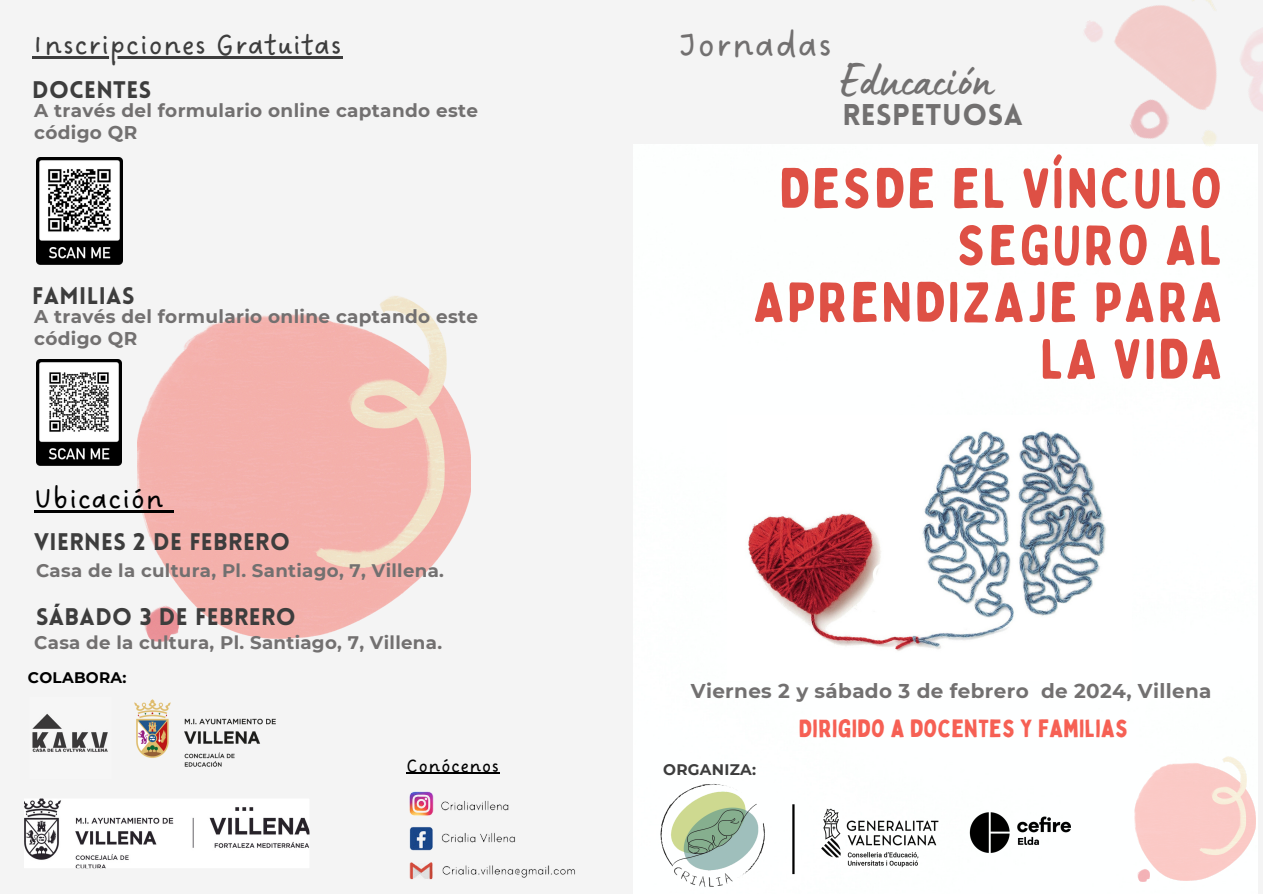
<style>
.page{position:relative;width:1263px;height:894px;background:#fff}
.page>*{position:absolute;margin:0;border:0;box-sizing:border-box;transform-origin:0 0}
.t1{font:56.4px/56.8px "Bobby Jones Soft";letter-spacing:.045em;color:#de5045;text-align:right}
.t2{font:48.15px "Lumios Marker";letter-spacing:.02em;color:#727070}
.t3{font:37.8px "DO Sans Regular";letter-spacing:.02em;color:#727070}
.t4{font:30.45px "DO Sans Regular";letter-spacing:.02em;color:#3d3d3d}
.t5{font:30.45px "DO Sans Regular";letter-spacing:.02em;color:#000}
.t6{font:900 29.25px "Lovelo";letter-spacing:.02em;color:#727070}
.t7{font:24.45px "Bobby Jones";letter-spacing:.02em;color:#f66054}
.t8{font:900 23.55px "Lovelo";letter-spacing:.02em;color:#3d3d3d}
.t9{font:900 23.4px "Lovelo";letter-spacing:.02em;color:#3d3d3d}
.t10{font:20.4px "DO Sans Regular";letter-spacing:.02em;color:#000}
.t11{font:700 19.95px "Montserrat";letter-spacing:.02em;color:#727070}
.t12{font:700 18.45px/21.9px "Montserrat";letter-spacing:.02em;color:#727070}
.t13{font:700 18.15px "Montserrat";letter-spacing:.02em;color:#727070}
.t14{font:700 15.3px "Montserrat";letter-spacing:.02em;color:#3d3d3d}
.t15{font:700 15.3px "Montserrat";letter-spacing:.02em;color:#000}
</style>
<div class="page">
<div style="left:0;top:0;width:1263px;height:893px;background:#f4f4f4"></div>
<div style="left:633px;top:144px;width:625px;height:749px;background:#feffff"></div>
<img style="left:1078px;top:0;width:185px;height:176px">
<img style="left:633px;top:775px;width:162px;height:118px">
<img style="left:1135px;top:756px;width:120px;height:125px">
<img style="left:727px;top:416px;width:404px;height:264px">
<img style="left:137px;top:296px;width:333px;height:345px">
<svg style="left:24px;top:798px;width:286px;height:71px"></svg>
<svg style="left:32px;top:714px;width:76px;height:38px"></svg>
<img style="left:409px;top:791px;width:166px;height:89px">
<hr style="left:792px;top:804px;width:3px;height:69px;background:#000">
<img style="left:793px;top:799px;width:277px;height:70px">
<img style="left:36px;top:360px;width:86px;height:105px">
<img style="left:36px;top:158px;width:87px;height:106px">
<img style="left:134px;top:699px;width:142px;height:68px">
<hr style="left:32px;top:56px;width:310px;height:2px;background:#3d3d3d">
<hr style="left:34px;top:510px;width:130px;height:2px;background:#000">
<svg style="left:164px;top:510px;width:10px;height:2px"></svg>
<hr style="left:406px;top:772px;width:93px;height:1px;background:#000">
<p class="t4" style="left:32px;top:27px;width:311px">Inscripciones Gratuitas</p>
<p class="t9" style="left:32px;top:80px;width:120px">DOCENTES</p>
<p class="t12" style="left:34px;top:99px;width:445px">A través del formulario online captando este código QR</p>
<p class="t9" style="left:32px;top:286px;width:104px">FAMILIAS</p>
<p class="t12" style="left:34px;top:306px;width:445px">A través del formulario online captando este código QR</p>
<p class="t5" style="left:34px;top:481px;width:131px">Ubicación</p>
<p class="t8" style="left:34px;top:531px;width:257px">VIERNES 2 DE FEBRERO</p>
<p class="t13" style="left:36px;top:559px;width:409px">Casa de la cultura, Pl. Santiago, 7, Villena.</p>
<p class="t8" style="left:36px;top:607px;width:261px">SÁBADO 3 DE FEBRERO</p>
<p class="t13" style="left:34px;top:631px;width:409px">Casa de la cultura, Pl. Santiago, 7, Villena.</p>
<p class="t15" style="left:28px;top:668px;width:100px">COLABORA:</p>
<p class="t10" style="left:406px;top:753px;width:94px">Conócenos</p>
<p class="t3" style="left:677px;top:23px;width:157px">Jornadas</p>
<p class="t2" style="left:841px;top:65px;width:154px">Educación</p>
<p class="t6" style="left:842px;top:103px;width:182px">RESPETUOSA</p>
<p class="t1" style="left:754px;top:161px;width:470px">DESDE EL VÍNCULO<br>SEGURO AL<br>APRENDIZAJE PARA<br>LA VIDA</p>
<p class="t11" style="left:691px;top:678px;width:522px">Viernes 2 y sábado 3 de febrero de 2024, Villena</p>
<p class="t14" style="left:663px;top:760px;width:95px">ORGANIZA:</p>
<p class="t7" style="left:799px;top:712px;width:330px">DIRIGIDO A DOCENTES Y FAMILIAS</p>
</div>
